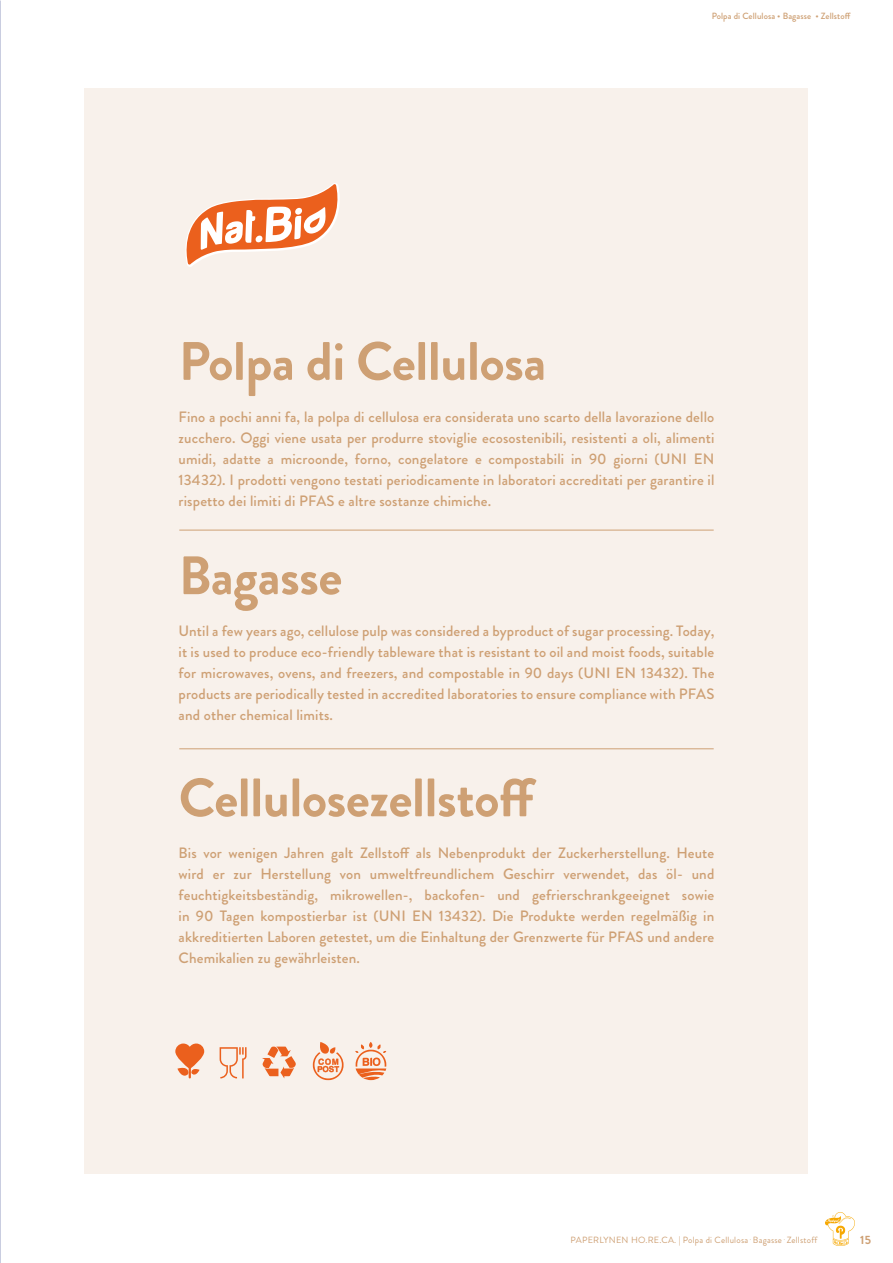
<style>
.page{position:relative;width:893px;height:1263px;background:#fff}
.page>*{position:absolute;margin:0;border:0;box-sizing:border-box;transform-origin:0 0}
.t1{font:700 54px "Brandon Grotesque";letter-spacing:-.01em;color:#cea074}
.t2{font:500 15px/21px "Brandon Grotesque";letter-spacing:.01em;color:#cea074;text-align:justify}
.t3{font:700 12px "Brandon Grotesque";color:#cea074}
.t4{font:9px "Brandon Grotesque";letter-spacing:.025em;color:#cea074}
.t5{font:500 9px "Brandon Grotesque";letter-spacing:.01em;color:#cea074}
</style>
<div class="page">
<svg style="left:825px;top:1212px;width:30px;height:34px"></svg>
<div style="left:85px;top:89px;width:723px;height:1085px;background:#f8f1eb"></div>
<svg style="left:186px;top:183px;width:154px;height:84px"></svg>
<img style="left:0;top:0;width:1px;height:1263px">
<svg style="left:175px;top:1043px;width:29px;height:35px"></svg>
<svg style="left:220px;top:1047px;width:27px;height:31px"></svg>
<svg style="left:262px;top:1046px;width:34px;height:32px"></svg>
<svg style="left:313px;top:1042px;width:31px;height:38px"></svg>
<svg style="left:355px;top:1042px;width:31px;height:38px"></svg>
<hr style="left:179px;top:530px;width:535px;height:1px;background:#cea074">
<hr style="left:179px;top:748px;width:535px;height:1px;background:#cea074">
<p class="t5" style="left:712px;top:10px;width:141px">Polpa di Cellulosa • Bagasse • Zellstoff</p>
<h1 class="t1" style="left:179px;top:323px;width:369px">Polpa di Cellulosa</h1>
<p class="t2" style="left:179px;top:406px;width:537px">Fino a pochi anni fa, la polpa di cellulosa era considerata uno scarto della lavorazione dello zucchero. Oggi viene usata per produrre stoviglie ecosostenibili, resistenti a oli, alimenti umidi, adatte a microonde, forno, congelatore e compostabili in 90 giorni (UNI EN 13432). I prodotti vengono testati periodicamente in laboratori accreditati per garantire il rispetto dei limiti di PFAS e altre sostanze chimiche.</p>
<h1 class="t1" style="left:179px;top:538px;width:165px">Bagasse</h1>
<p class="t2" style="left:179px;top:621px;width:537px">Until a few years ago, cellulose pulp was considered a byproduct of sugar processing. Today, it is used to produce eco-friendly tableware that is resistant to oil and moist foods, suitable for microwaves, ovens, and freezers, and compostable in 90 days (UNI EN 13432). The products are periodically tested in accredited laboratories to ensure compliance with PFAS and other chemical limits.</p>
<h1 class="t1" style="left:179px;top:760px;width:359px">Cellulosezellstoff</h1>
<p class="t2" style="left:179px;top:843px;width:537px">Bis vor wenigen Jahren galt Zellstoff als Nebenprodukt der Zuckerherstellung. Heute wird er zur Herstellung von umweltfreundlichem Geschirr verwendet, das öl- und feuchtigkeitsbeständig, mikrowellen-, backofen- und gefrierschrankgeeignet sowie in 90 Tagen kompostierbar ist (UNI EN 13432). Die Produkte werden regelmäßig in akkreditierten Laboren getestet, um die Einhaltung der Grenzwerte für PFAS und andere Chemikalien zu gewährleisten.</p>
<p class="t4" style="left:571px;top:1234px;width:248px">PAPERLYNEN HO.RE.CA. | Polpa di Cellulosa <sup>.</sup> Bagasse <sup>.</sup> Zellstoff</p>
<p class="t3" style="left:860px;top:1232px;width:12px">15</p>
</div>
